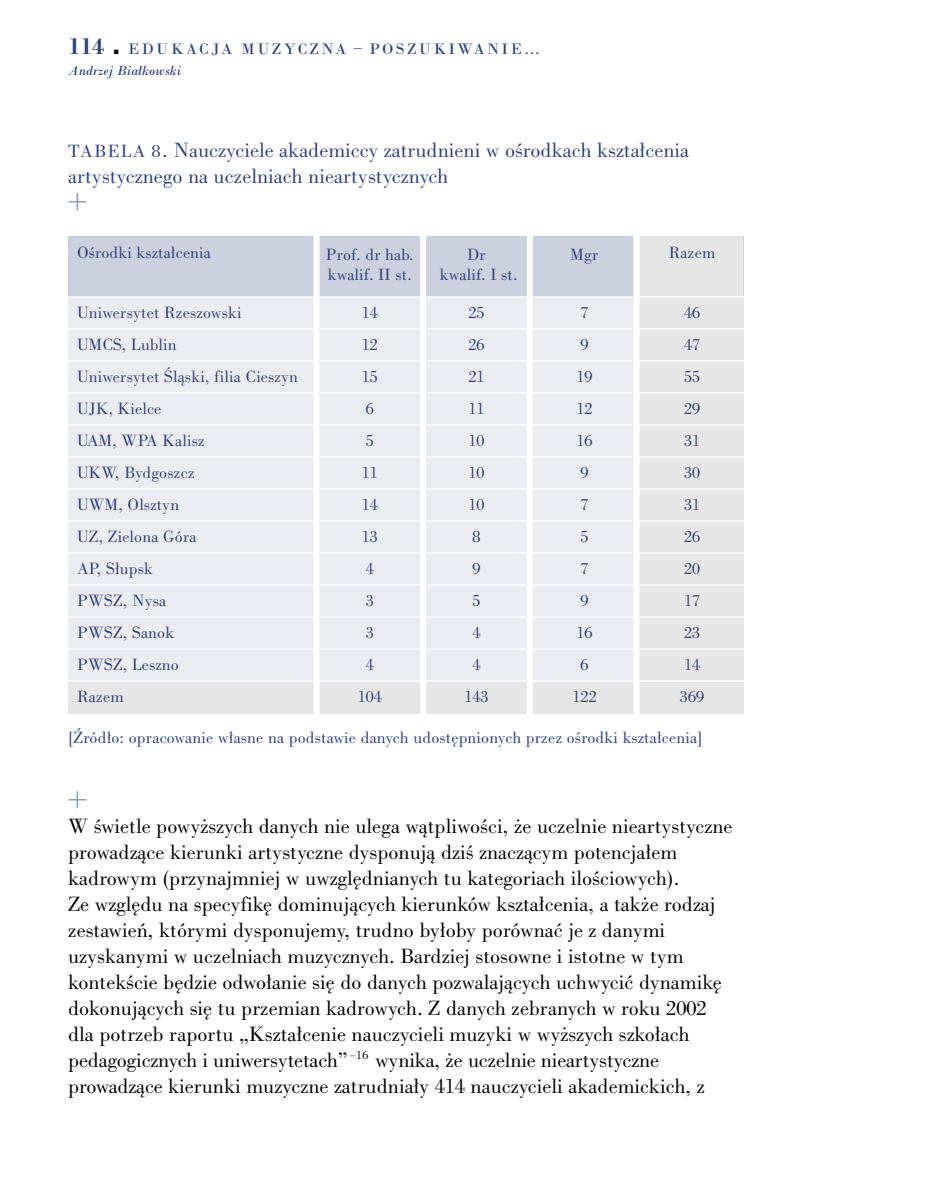
<style>
.page{position:relative;width:936px;height:1191px;background:#fff}
.page>*{position:absolute;margin:0;border:0;box-sizing:border-box;transform-origin:0 0}
.t1{font:44px "Bodoni Ant SCTCE Ligh";color:#828cb1}
.t2{font:21px/26px "Bodoni Book PL";color:#000}
.t3{font:21px/26px "Bodoni Book PL";color:#2d3f7c}
.t4{font:16.6px/32px "Bodoni Book PL";letter-spacing:.01em;color:#2d3f7c;text-align:center}
.t5{font:16px "Bodoni PL";letter-spacing:.145em;color:#2d3f7c}
.t6{font:14px "Bodoni Italic PL";color:#2d3f7c}
.s1{font-family:"Bodoni Ant TCE";font-weight:600;font-size:24px}
.s2{font-family:"DIN Pl";font-weight:900;font-size:24px;color:#000}
.s3{font-size:18px}
</style>
<div class="page">
<div style="left:68px;top:236px;width:675px;height:71px;background:#cbd0df"></div>
<div style="left:633px;top:236px;width:110px;height:66px;background:#e6e6e6"></div>
<div style="left:68px;top:681px;width:675px;height:32px;background:#e6e6e6"></div>
<div style="left:68px;top:297px;width:675px;height:384px;background:#eaecf2"></div>
<div style="left:633px;top:297px;width:110px;height:394px;background:#e6e6e6"></div>
<hr style="left:68px;top:328px;width:684px;height:1px;background:#fff">
<hr style="left:68px;top:296px;width:684px;height:1px;background:#fff">
<hr style="left:68px;top:360px;width:684px;height:1px;background:#fff">
<hr style="left:68px;top:392px;width:684px;height:1px;background:#fff">
<hr style="left:68px;top:424px;width:684px;height:1px;background:#fff">
<hr style="left:68px;top:456px;width:684px;height:1px;background:#fff">
<hr style="left:68px;top:488px;width:684px;height:1px;background:#fff">
<hr style="left:68px;top:520px;width:684px;height:1px;background:#fff">
<hr style="left:68px;top:552px;width:684px;height:1px;background:#fff">
<hr style="left:68px;top:584px;width:684px;height:1px;background:#fff">
<hr style="left:68px;top:616px;width:684px;height:1px;background:#fff">
<hr style="left:68px;top:648px;width:684px;height:1px;background:#fff">
<hr style="left:68px;top:680px;width:684px;height:1px;background:#fff">
<div style="left:633px;top:231px;width:6px;height:484px;background:#fff"></div>
<div style="left:527px;top:231px;width:6px;height:484px;background:#fff"></div>
<div style="left:420px;top:231px;width:6px;height:484px;background:#fff"></div>
<div style="left:313px;top:231px;width:6px;height:484px;background:#fff"></div>
<p class="t5" style="left:68px;top:42px;width:473px"><span class="s1">114</span> <span class="s2">.</span> EDUKACJA MUZYCZNA – POSZUKIWANIE…</p>
<p class="t6" style="left:68px;top:65px;width:115px">Andrzej Bia∏kowski</p>
<p class="t3" style="left:68px;top:139px;width:622px"><span class="s3">TABELA 8</span>. Nauczyciele akademiccy zatrudnieni w oÊrodkach kszta∏cenia artystycznego na uczelniach nieartystycznych</p>
<h1 class="t1" style="left:66px;top:175px;width:24px">+</h1>
<p class="t4" style="left:77px;top:238px;width:135px">OÊrodki kszta∏cenia</p>
<p class="t4" style="left:77px;top:298px;width:222px;text-align:left">Uniwersytet Rzeszowski<br>UMCS, Lublin<br>Uniwersytet Âlàski, filia Cieszyn<br>UJK, Kielce<br>UAM, WPA Kalisz<br>UKW, Bydgoszcz<br>UWM, Olsztyn<br>UZ, Zielona Góra<br>AP, S∏upsk<br>PWSZ, Nysa<br>PWSZ, Sanok<br>PWSZ, Leszno<br>Razem</p>
<p class="t4" style="left:326px;top:246px;width:89px;line-height:20px;text-align:left">Prof. dr hab. kwalif. II st.</p>
<p class="t4" style="left:358px;top:298px;width:26px">14<br>12<br>15<br>6<br>5<br>11<br>14<br>13<br>4<br>3<br>3<br>4<br>104</p>
<p class="t4" style="left:440px;top:246px;width:79px;line-height:20px">Dr<br>kwalif. I st.</p>
<p class="t4" style="left:464px;top:298px;width:26px">25<br>26<br>21<br>11<br>10<br>10<br>10<br>8<br>9<br>5<br>4<br>4<br>143</p>
<p class="t4" style="left:570px;top:240px;width:29px">Mgr</p>
<p class="t4" style="left:572px;top:298px;width:26px">7<br>9<br>19<br>12<br>16<br>9<br>7<br>5<br>7<br>9<br>16<br>6<br>122</p>
<p class="t4" style="left:668px;top:238px;width:48px">Razem</p>
<p class="t4" style="left:680px;top:298px;width:26px;text-align:left">46<br>47<br>55<br>29<br>31<br>30<br>31<br>26<br>20<br>17<br>23<br>14<br>369</p>
<p class="t4" style="left:68px;top:723px;width:636px">[èród∏o: opracowanie w∏asne na podstawie danych udost´pnionych przez oÊrodki kszta∏cenia]</p>
<p class="t2" style="left:66px;top:815px;width:667px"><sup>+</sup>W Êwietle powy˝szych danych nie ulega wàtpliwoÊci, ˝e uczelnie nieartystyczne prowadzàce kierunki artystyczne dysponujà dziÊ znaczàcym potencja∏em kadrowym (przynajmniej w uwzgl´dnianych tu kategoriach iloÊciowych).<br>Ze wzgl´du na specyfik´ dominujàcych kierunków kszta∏cenia, a tak˝e rodzaj zestawieƒ, którymi dysponujemy, trudno by∏oby porównaç je z danymi uzyskanymi w uczelniach muzycznych. Bardziej stosowne i istotne w tym kontekÊcie b´dzie odwo∏anie si´ do danych pozwalajàcych uchwyciç dynamik´ dokonujàcych si´ tu przemian kadrowych. Z danych zebranych w roku 2002 dla potrzeb raportu „Kszta∏cenie nauczycieli muzyki w wy˝szych szko∏ach pedagogicznych i uniwersytetach” <sup>–16</sup> wynika, ˝e uczelnie nieartystyczne prowadzàce kierunki muzyczne zatrudnia∏y 414 nauczycieli akademickich, z</p>
</div>
